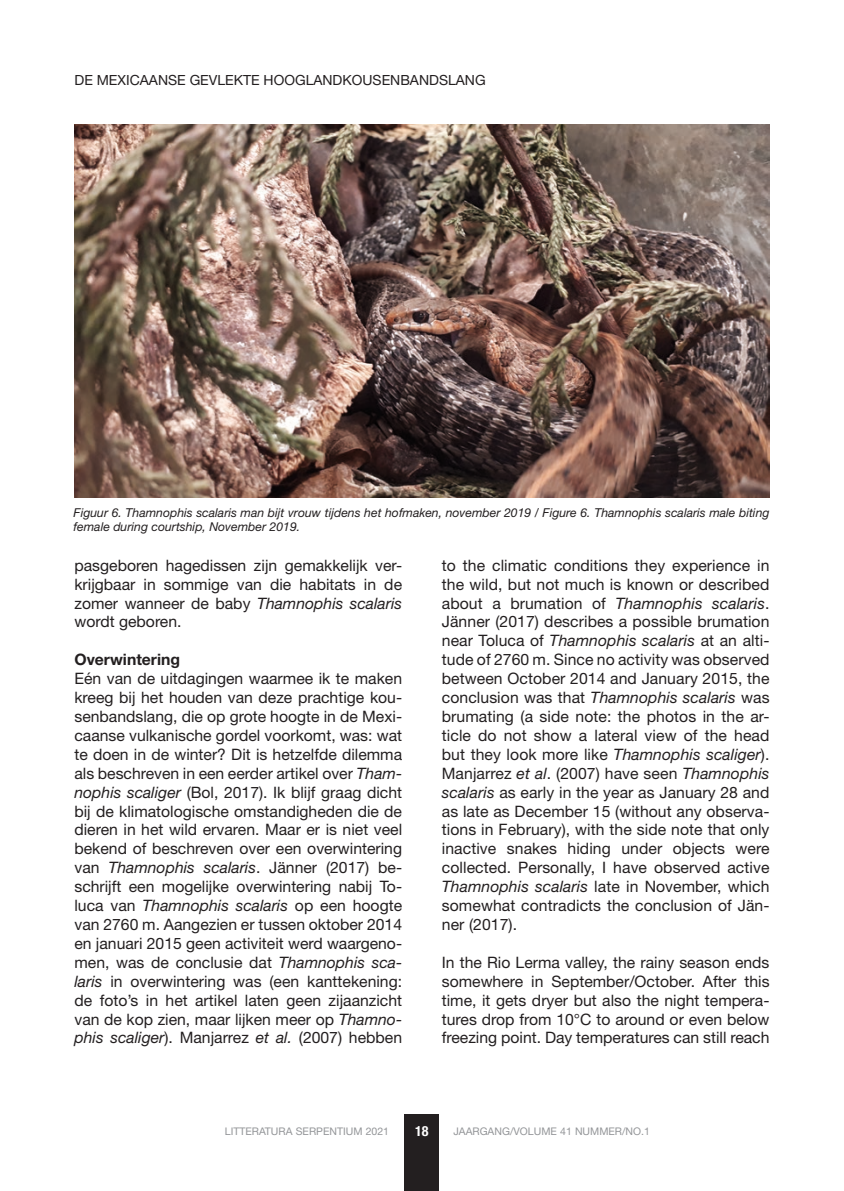
<style>
.page{position:relative;width:844px;height:1191px;background:#fff}
.page>*{position:absolute;margin:0;border:0;box-sizing:border-box;transform-origin:0 0}
.t1{font:15.75px/18.9px "Helvetica Neue LT Std";color:#231f20;text-align:justify}
.t2{font:700 15.75px "Helvetica Neue LT Std";color:#231f20}
.t3{font:14px "Helvetica Neue LT Std";color:#231f20}
.t4{font:700 condensed 14px "Helvetica Neue LT Std";color:#fff}
.t5{font:italic 12.25px/14.7px "Helvetica Neue LT Std";color:#231f20}
.t6{font:10.5px "Helvetica Neue LT Std";color:#939598}
.s1{font-style:italic}
</style>
<div class="page">
<div style="left:404px;top:1114px;width:35px;height:77px;background:#231f20"></div>
<img style="left:74px;top:124px;width:695px;height:373px">
<p class="t3" style="left:74px;top:71px;width:412px">DE MEXICAANSE GEVLEKTE HOOGLANDKOUSENBANDSLANG</p>
<p class="t5" style="left:74px;top:505px;width:697px">Figuur 6. Thamnophis scalaris man bijt vrouw tijdens het hofmaken, november 2019 / Figure 6. Thamnophis scalaris male biting female during courtship, November 2019.</p>
<p class="t1" style="left:74px;top:555px;width:329px">pasgeboren hagedissen zijn gemakkelijk ver&shy;krijgbaar in sommige van die habitats in de zomer wanneer de baby <span class="s1">Thamnophis scalaris </span>wordt geboren.</p>
<p class="t2" style="left:74px;top:650px;width:107px">Overwintering</p>
<p class="t1" style="left:74px;top:669px;width:329px">Eén van de uitdagingen waarmee ik te maken kreeg bij het houden van deze prachtige kou&shy;senbandslang, die op grote hoogte in de Mexi&shy;caanse vulkanische gordel voorkomt, was: wat te doen in de winter? Dit is hetzelfde dilemma als beschreven in een eerder artikel over <span class="s1">Tham&shy;nophis scaliger</span> (Bol, 2017). Ik blijf graag dicht bij de klimatologische omstandigheden die de dieren in het wild ervaren. Maar er is niet veel bekend of beschreven over een overwintering van <span class="s1">Thamnophis scalaris</span>. Jänner (2017) be&shy;schrijft een mogelijke overwintering nabij To&shy;luca van <span class="s1">Thamnophis scalaris</span> op een hoogte van 2760 m. Aangezien er tussen oktober 2014 en januari 2015 geen activiteit werd waargeno&shy;men, was de conclusie dat <span class="s1">Thamnophis sca&shy;laris</span> in overwintering was (een kanttekening: de foto’s in het artikel laten geen zijaanzicht van de kop zien, maar lijken meer op <span class="s1">Thamno&shy;phis scaliger</span>). Manjarrez <span class="s1">et al.</span> (2007) hebben</p>
<p class="t1" style="left:441px;top:555px;width:329px">to the climatic conditions they experience in the wild, but not much is known or described about a brumation of <span class="s1">Thamnophis scalaris</span>.<br>Jänner (2017) describes a possible brumation near Toluca of <span class="s1">Thamnophis scalaris</span> at an alti&shy;tude of 2760 m. Since no activity was observed between October 2014 and January 2015, the conclusion was that <span class="s1">Thamnophis scalaris</span> was brumating (a side note: the photos in the ar&shy;ticle do not show a lateral view of the head but they look more like <span class="s1">Thamnophis scaliger</span>).<br>Manjarrez <span class="s1">et al</span>. (2007) have seen <span class="s1">Thamnophis scalaris</span> as early in the year as January 28 and as late as December 15 (without any observa&shy;tions in February), with the side note that only inactive snakes hiding under objects were collected. Personally, I have observed active <span class="s1">Thamnophis scalaris</span> late in November, which somewhat contradicts the conclusion of Jän&shy;ner (2017).</p>
<p class="t1" style="left:441px;top:952px;width:329px">In the Rio Lerma valley, the rainy season ends somewhere in September/October. After this time, it gets dryer but also the night tempera&shy;tures drop from 10°C to around or even below freezing point. Day temperatures can still reach</p>
<p class="t4" style="left:415px;top:1123px;width:15px">18</p>
<p class="t6" style="left:225px;top:1125px;width:166px">LITTERATURA SERPENTIUM 2021</p>
<p class="t6" style="left:453px;top:1125px;width:198px">JAARGANG/VOLUME 41 NUMMER/NO.1</p>
</div>
